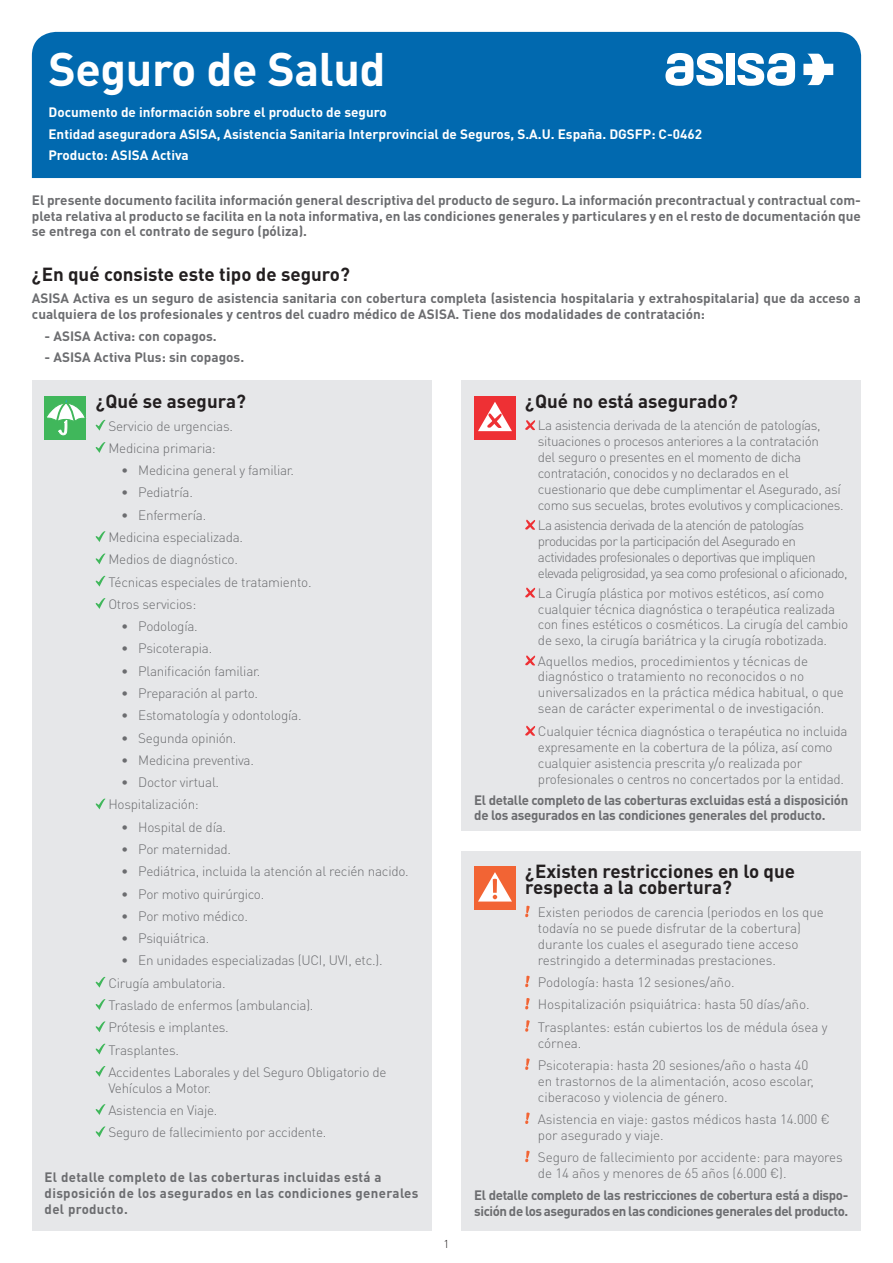
<style>
.page{position:relative;width:893px;height:1263px;background:#fff}
.page>*{position:absolute;margin:0;border:0;box-sizing:border-box;transform-origin:0 0}
.t1{font:700 46.5px "DIN Pro";letter-spacing:-.01em;color:#fff}
.t2{font:700 18.75px/15.9px "DIN Pro";color:#231f20}
.t3{font:300 13.5px/15.9px "DIN Pro";letter-spacing:-.02em;color:#6c6d70}
.t4{font:700 13.5px/15.9px "DIN Pro";color:#6c6d70;text-align:justify}
.t5{font:300 13.5px/15.9px "DIN Pro";letter-spacing:-.05em;color:#6c6d70}
.t6{font:700 13.5px/21.8px "DIN Pro";color:#fff}
.t7{font:700 13.5px/15.9px "DIN Pro";letter-spacing:-.03em;color:#6c6d70}
.t8{font:700 13.5px/15.9px "DIN Pro";letter-spacing:.025em;color:#6c6d70}
.t9{font:700 13.5px/15.9px "DIN Pro";letter-spacing:-.02em;color:#6c6d70}
.t10{font:300 11.4px "DIN Pro";color:#231f20}
</style>
<div class="page">
<div style="left:461px;top:851px;width:400px;height:379px;background:#e6e7e9"></div>
<div style="left:474px;top:866px;width:42px;height:44px;background:#f26434"></div>
<svg style="left:478px;top:872px;width:34px;height:29px"></svg>
<svg style="left:525px;top:905px;width:5px;height:12px"></svg>
<svg style="left:525px;top:975px;width:5px;height:12px"></svg>
<svg style="left:525px;top:998px;width:5px;height:12px"></svg>
<svg style="left:525px;top:1020px;width:5px;height:12px"></svg>
<svg style="left:525px;top:1058px;width:5px;height:12px"></svg>
<svg style="left:525px;top:1112px;width:5px;height:12px"></svg>
<svg style="left:525px;top:1150px;width:5px;height:12px"></svg>
<div style="left:32px;top:32px;width:829px;height:146px;background:#0169af"></div>
<svg style="left:665px;top:53px;width:58px;height:33px"></svg>
<div style="left:726px;top:54px;width:8px;height:31px;background:#fff"></div>
<svg style="left:737px;top:53px;width:58px;height:33px"></svg>
<svg style="left:803px;top:54px;width:30px;height:31px"></svg>
<div style="left:32px;top:380px;width:400px;height:851px;background:#e6e7e9"></div>
<div style="left:45px;top:396px;width:41px;height:43px;background:#40b75b"></div>
<svg style="left:47px;top:399px;width:38px;height:36px"></svg>
<div style="left:461px;top:380px;width:400px;height:451px;background:#e6e7e9"></div>
<div style="left:474px;top:396px;width:42px;height:43px;background:#ee3034"></div>
<svg style="left:478px;top:402px;width:34px;height:29px"></svg>
<svg style="left:95px;top:419px;width:10px;height:12px"></svg>
<svg style="left:95px;top:442px;width:10px;height:11px"></svg>
<svg style="left:95px;top:531px;width:10px;height:11px"></svg>
<svg style="left:95px;top:553px;width:10px;height:11px"></svg>
<svg style="left:95px;top:575px;width:10px;height:12px"></svg>
<svg style="left:95px;top:598px;width:10px;height:11px"></svg>
<svg style="left:95px;top:798px;width:10px;height:11px"></svg>
<svg style="left:95px;top:976px;width:10px;height:12px"></svg>
<svg style="left:95px;top:999px;width:10px;height:11px"></svg>
<svg style="left:95px;top:1021px;width:10px;height:11px"></svg>
<svg style="left:95px;top:1043px;width:10px;height:11px"></svg>
<svg style="left:95px;top:1066px;width:10px;height:11px"></svg>
<svg style="left:95px;top:1104px;width:10px;height:11px"></svg>
<svg style="left:95px;top:1126px;width:10px;height:11px"></svg>
<svg style="left:525px;top:420px;width:11px;height:10px"></svg>
<svg style="left:525px;top:519px;width:11px;height:11px"></svg>
<svg style="left:525px;top:587px;width:11px;height:11px"></svg>
<svg style="left:525px;top:655px;width:11px;height:11px"></svg>
<svg style="left:525px;top:725px;width:11px;height:11px"></svg>
<h1 class="t1" style="left:48px;top:38px;width:339px">Seguro de Salud</h1>
<p class="t6" style="left:48px;top:100px;width:655px">Documento de información sobre el producto de seguro<br>Entidad aseguradora ASISA, Asistencia Sanitaria Interprovincial de Seguros, S.A.U. España. DGSFP: C-0462<br>Producto: ASISA Activa</p>
<p class="t4" style="left:32px;top:191px;width:831px">El presente documento facilita información general descriptiva del producto de seguro. La información precontractual y contractual com&shy;pleta relativa al producto se facilita en la nota informativa, en las condiciones generales y particulares y en el resto de documentación que se entrega con el contrato de seguro (póliza).</p>
<h2 class="t2" style="left:32px;top:266px;width:319px">¿En qué consiste este tipo de seguro?</h2>
<p class="t4" style="left:32px;top:290px;width:831px">ASISA Activa es un seguro de asistencia sanitaria con cobertura completa (asistencia hospitalaria y extrahospitalaria) que da acceso a cualquiera de los profesionales y centros del cuadro médico de ASISA. Tiene dos modalidades de contratación:</p>
<p class="t4" style="left:45px;top:328px;width:174px">- ASISA Activa: con copagos.</p>
<p class="t4" style="left:45px;top:348px;width:201px">- ASISA Activa Plus: sin copagos.</p>
<h2 class="t2" style="left:96px;top:392px;width:152px">¿Qué se asegura?</h2>
<h2 class="t2" style="left:525px;top:392px;width:214px">¿Qué no está asegurado?</h2>
<p class="t3" style="left:108px;top:414px;width:126px;line-height:22.4px">Servicio de urgencias.<br>Medicina primaria:</p>
<p class="t3" style="left:121px;top:462px;width:175px">• Medicina general y familiar.</p>
<p class="t3" style="left:121px;top:484px;width:73px">• Pediatría.</p>
<p class="t3" style="left:108px;top:503px;width:205px;line-height:22.4px;text-indent:13px">• Enfermería.<br>Medicina especializada.<br>Medios de diagnóstico.<br>Técnicas especiales de tratamiento.<br>Otros servicios:</p>
<p class="t3" style="left:121px;top:618px;width:78px">• Podología.</p>
<p class="t3" style="left:121px;top:640px;width:93px">• Psicoterapia.</p>
<p class="t3" style="left:121px;top:662px;width:141px">• Planificación familiar.</p>
<p class="t3" style="left:121px;top:685px;width:138px">• Preparación al parto.</p>
<p class="t3" style="left:121px;top:707px;width:182px">• Estomatología y odontología.</p>
<p class="t3" style="left:121px;top:729px;width:117px">• Segunda opinión.</p>
<p class="t3" style="left:121px;top:751px;width:134px">• Medicina preventiva.</p>
<p class="t3" style="left:108px;top:770px;width:112px;line-height:22.4px;text-indent:13px">• Doctor virtual.<br>Hospitalización:</p>
<p class="t3" style="left:121px;top:818px;width:106px">• Hospital de día.</p>
<p class="t3" style="left:121px;top:840px;width:111px">• Por maternidad.</p>
<p class="t3" style="left:121px;top:863px;width:289px">• Pediátrica, incluida la atención al recién nacido.</p>
<p class="t3" style="left:121px;top:885px;width:145px">• Por motivo quirúrgico.</p>
<p class="t3" style="left:121px;top:907px;width:128px">• Por motivo médico.</p>
<p class="t3" style="left:121px;top:930px;width:90px">• Psiquiátrica.</p>
<p class="t3" style="left:108px;top:949px;width:280px;line-height:22.4px;text-indent:13px">• En unidades especializadas (UCI, UVI, etc.).<br>Cirugía ambulatoria.<br>Traslado de enfermos (ambulancia).<br>Prótesis e implantes.<br>Trasplantes.<br>Accidentes Laborales y del Seguro Obligatorio de</p>
<p class="t3" style="left:108px;top:1076px;width:220px;line-height:22.4px">Vehículos a Motor.<br>Asistencia en Viaje.<br>Seguro de fallecimiento por accidente.</p>
<p class="t8" style="left:45px;top:1168px;width:375px">El detalle completo de las coberturas incluidas está a disposición de los asegurados en las condiciones generales del producto.</p>
<p class="t10" style="left:444px;top:1236px;width:7px">1</p>
<p class="t3" style="left:538px;top:417px;width:307px">La asistencia derivada de la atención de patologías, situaciones o procesos anteriores a la contratación<br>del seguro o presentes en el momento de dicha contratación, conocidos y no declarados en el cuestionario que debe cumplimentar el Asegurado, así como sus secuelas, brotes evolutivos y complicaciones.</p>
<p class="t5" style="left:538px;top:516px;width:311px">La asistencia derivada de la atención de patologías producidas por la participación del Asegurado en actividades profesionales o deportivas que impliquen elevada peligrosidad, ya sea como profesional o aficionado,</p>
<p class="t3" style="left:538px;top:584px;width:312px">La Cirugía plástica por motivos estéticos, así como cualquier técnica diagnóstica o terapéutica realizada con fines estéticos o cosméticos. La cirugía del cambio de sexo, la cirugía bariátrica y la cirugía robotizada.</p>
<p class="t3" style="left:538px;top:652px;width:307px">Aquellos medios, procedimientos y técnicas de diagnóstico o tratamiento no reconocidos o no universalizados en la práctica médica habitual, o que sean de carácter experimental o de investigación.</p>
<p class="t3" style="left:538px;top:722px;width:311px">Cualquier técnica diagnóstica o terapéutica no incluida expresamente en la cobertura de la póliza, así como cualquier asistencia prescrita y/o realizada por profesionales o centros no concertados por la entidad.</p>
<p class="t9" style="left:474px;top:791px;width:376px">El detalle completo de las coberturas excluidas está a disposición de los asegurados en las condiciones generales del producto.</p>
<h2 class="t2" style="left:525px;top:862px;width:271px">¿Existen restricciones en lo que respecta a la cobertura?</h2>
<p class="t3" style="left:538px;top:904px;width:287px">Existen periodos de carencia (periodos en los que todavía no se puede disfrutar de la cobertura) durante los cuales el asegurado tiene acceso restringido a determinadas prestaciones.</p>
<p class="t3" style="left:538px;top:970px;width:291px;line-height:22.4px">Podología: hasta 12 sesiones/año.<br>Hospitalización psiquiátrica: hasta 50 días/año.<br>Trasplantes: están cubiertos los de médula ósea y</p>
<p class="t3" style="left:538px;top:1031px;width:272px;line-height:22.2px">córnea.<br>Psicoterapia: hasta 20 sesiones/año o hasta 40</p>
<p class="t3" style="left:538px;top:1072px;width:278px">en trastornos de la alimentación, acoso escolar, ciberacoso y violencia de género.</p>
<p class="t3" style="left:538px;top:1110px;width:293px">Asistencia en viaje: gastos médicos hasta 14.000 € por asegurado y viaje.</p>
<p class="t3" style="left:538px;top:1149px;width:306px">Seguro de fallecimiento por accidente: para mayores de 14 años y menores de 65 años (6.000 €).</p>
<p class="t7" style="left:474px;top:1187px;width:376px">El detalle completo de las restricciones de cobertura está a dispo&shy;sición de los asegurados en las condiciones generales del producto.</p>
</div>
